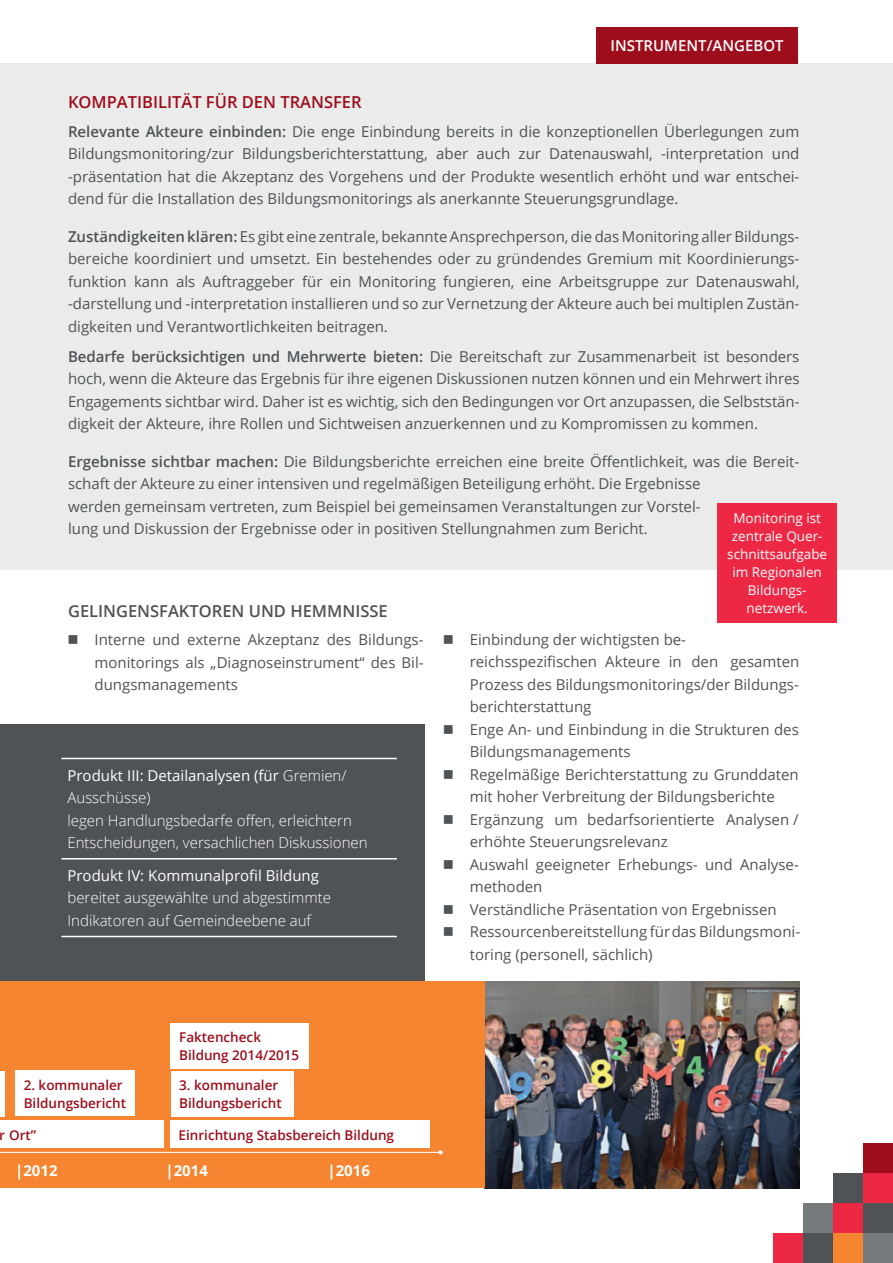
<style>
.page{position:relative;width:893px;height:1263px;background:#fff}
.page>*{position:absolute;margin:0;border:0;box-sizing:border-box;transform-origin:0 0}
.t1{font:600 16.5px "Open Sans";color:#4f5356}
.t2{font:600 16.5px "Open Sans";color:#9d0d1b}
.t3{font:15px/22.5px "Open Sans";color:#4f5356;text-align:justify}
.t4{font:300 15px/22.5px "Open Sans";color:#fff}
.t5{font:15px "Open Sans";color:#fff}
.t6{font:600 15px "Open Sans";color:#fff}
.t7{font:700 15px "Open Sans";color:#fff}
.t8{font:600 13.5px/18px "Open Sans";color:#9d0d1b}
.t9{font:13.5px/18px "Open Sans";color:#fff;text-align:center}
.s1{font-weight:600}
.s2{font-weight:400}
</style>
<div class="page">
<div style="left:0;top:724px;width:425px;height:257px;background:#4f5356"></div>
<hr style="left:0;top:450px;width:1px;height:531px;background:#4f5356">
<div style="left:0;top:64px;width:893px;height:506px;background:#eaebeb"></div>
<img style="left:485px;top:981px;width:314px;height:207px">
<div style="left:596px;top:27px;width:202px;height:37px;background:#9d0d1b"></div>
<div style="left:773px;top:1233px;width:30px;height:30px;background:#ed2844"></div>
<div style="left:803px;top:1233px;width:30px;height:30px;background:#4f5356"></div>
<div style="left:803px;top:1203px;width:30px;height:30px;background:#757a7d"></div>
<div style="left:833px;top:1203px;width:30px;height:30px;background:#ed2844"></div>
<div style="left:863px;top:1203px;width:30px;height:30px;background:#4f5356"></div>
<div style="left:833px;top:1173px;width:30px;height:30px;background:#4f5356"></div>
<div style="left:863px;top:1173px;width:30px;height:30px;background:#ed2844"></div>
<div style="left:863px;top:1143px;width:30px;height:30px;background:#9d0d1b"></div>
<div style="left:833px;top:1233px;width:30px;height:30px;background:#f58530"></div>
<div style="left:863px;top:1233px;width:30px;height:30px;background:#757a7d"></div>
<div style="left:718px;top:503px;width:119px;height:119px;background:#ed2844"></div>
<div style="left:0;top:981px;width:485px;height:207px;background:#f58530"></div>
<hr style="left:0;top:1152px;width:441px;height:1px;background:#fff">
<svg style="left:438px;top:1150px;width:5px;height:4px"></svg>
<div style="left:170px;top:1121px;width:259px;height:27px;background:#fff"></div>
<div style="left:0;top:1121px;width:164px;height:27px;background:#fff"></div>
<hr style="left:0;top:1071px;width:4px;height:45px;background:#fff">
<div style="left:15px;top:1071px;width:120px;height:45px;background:#fff"></div>
<div style="left:171px;top:1071px;width:122px;height:45px;background:#fff"></div>
<div style="left:171px;top:1023px;width:138px;height:45px;background:#fff"></div>
<hr style="left:61px;top:758px;width:336px;height:1px;background:#fff">
<hr style="left:61px;top:936px;width:336px;height:1px;background:#fff">
<hr style="left:61px;top:858px;width:336px;height:1px;background:#fff">
<p class="t6" style="left:610px;top:35px;width:175px">INSTRUMENT/ANGEBOT</p>
<p class="t2" style="left:68px;top:91px;width:295px">KOMPATIBILITÄT FÜR DEN TRANSFER</p>
<p class="t3" style="left:68px;top:120px;width:733px"><span class="s1">Relevante Akteure einbinden:</span> Die enge Einbindung bereits in die konzeptionellen Überlegungen zum Bildungsmonitoring/zur Bildungsberichterstattung, aber auch zur Datenauswahl, -interpretation und -präsentation hat die Akzeptanz des Vorgehens und der Produkte wesentlich erhöht und war entschei&shy;dend für die Installation des Bildungsmonitorings als anerkannte Steuerungsgrundlage.</p>
<p class="t3" style="left:68px;top:225px;width:733px"><span class="s1">Zuständigkeiten klären:</span> Es gibt eine zentrale, bekannte Ansprechperson, die das Monitoring aller Bildungs&shy;bereiche koordiniert und umsetzt. Ein bestehendes oder zu gründendes Gremium mit Koordinierungs&shy;funktion kann als Auftraggeber für ein Monitoring fungieren, eine Arbeitsgruppe zur Datenauswahl, -darstellung und -interpretation installieren und so zur Vernetzung der Akteure auch bei multiplen Zustän&shy;digkeiten und Verantwortlichkeiten beitragen.</p>
<p class="t3" style="left:68px;top:345px;width:733px"><span class="s1">Bedarfe berücksichtigen und Mehrwerte bieten:</span> Die Bereitschaft zur Zusammenarbeit ist besonders hoch, wenn die Akteure das Ergebnis für ihre eigenen Diskussionen nutzen können und ein Mehrwert ihres Engagements sichtbar wird. Daher ist es wichtig, sich den Bedingungen vor Ort anzupassen, die Selbststän&shy;digkeit der Akteure, ihre Rollen und Sichtweisen anzuerkennen und zu Kompromissen zu kommen.</p>
<p class="t3" style="left:68px;top:450px;width:733px;text-align:left"><span class="s1">Ergebnisse sichtbar machen:</span> Die Bildungsberichte erreichen eine breite Öffentlichkeit, was die Bereit&shy;schaft der Akteure zu einer intensiven und regelmäßigen Beteiligung erhöht. Die Ergebnisse<br>werden gemeinsam vertreten, zum Beispiel bei gemeinsamen Veranstaltungen zur Vorstel-<br>lung und Diskussion der Ergebnisse oder in positiven Stellungnahmen zum Bericht.</p>
<p class="t9" style="left:727px;top:509px;width:101px">Monitoring ist zentrale Quer&shy;schnittsaufgabe im Regionalen<br>Bildungs&shy;netzwerk.</p>
<p class="t1" style="left:68px;top:599px;width:321px">GELINGENSFAKTOREN UND HEMMNISSE</p>
<p class="t3" style="left:94px;top:628px;width:331px">Interne und externe Akzeptanz des Bildungs&shy;monitorings als „Diagnoseinstrument“ des Bil&shy;dungsmanagements</p>
<p class="t3" style="left:470px;top:628px;width:218px">Einbindung der wichtigsten be-</p>
<p class="t3" style="left:470px;top:673px;width:331px;text-align:left">Prozess des Bildungsmonitorings/der Bildungs&shy;berichterstattung<br>Enge An- und Einbindung in die Strukturen des Bildungsmanagements<br>Regelmäßige Berichterstattung zu Grunddaten mit hoher Verbreitung der Bildungsberichte Ergänzung um bedarfsorientierte Analysen /</p>
<p class="t3" style="left:470px;top:853px;width:332px;text-align:left">Auswahl geeigneter Erhebungs- und Analyse&shy;methoden<br>Verständliche Präsentation von Ergebnissen Ressourcenbereitstellung fürdas Bildungsmoni&shy;toring (personell, sächlich)</p>
<p class="t3" style="left:470px;top:650px;width:331px">reichsspezifischen Akteure in den gesamten</p>
<p class="t4" style="left:67px;top:763px;width:302px"><span class="s2">Produkt III: Detailanalysen (für</span> Gremien/ Ausschüsse)<br>legen Handlungsbedarfe offen, erleichtern Entscheidungen, versachlichen Diskussionen</p>
<p class="t5" style="left:67px;top:865px;width:253px">Produkt IV: Kommunalprofil Bildung</p>
<p class="t4" style="left:67px;top:886px;width:265px">bereitet ausgewählte und abgestimmte<br>Indikatoren auf Gemeindeebene auf</p>
<p class="t3" style="left:470px;top:830px;width:199px">erhöhte Steuerungsrelevanz</p>
<p class="t8" style="left:179px;top:1027px;width:121px">Faktencheck<br>Bildung 2014/2015</p>
<p class="t8" style="left:24px;top:1075px;width:104px">2. kommunaler<br>Bildungsbericht</p>
<p class="t8" style="left:179px;top:1075px;width:104px">3. kommunaler<br>Bildungsbericht</p>
<p class="t8" style="left:0;top:1125px;width:38px">r Ort”</p>
<p class="t8" style="left:179px;top:1125px;width:217px">Einrichtung Stabsbereich Bildung</p>
<p class="t7" style="left:15px;top:1160px;width:44px">|2012</p>
<p class="t7" style="left:165px;top:1160px;width:44px">|2014</p>
<p class="t7" style="left:327px;top:1160px;width:44px">|2016</p>
</div>
